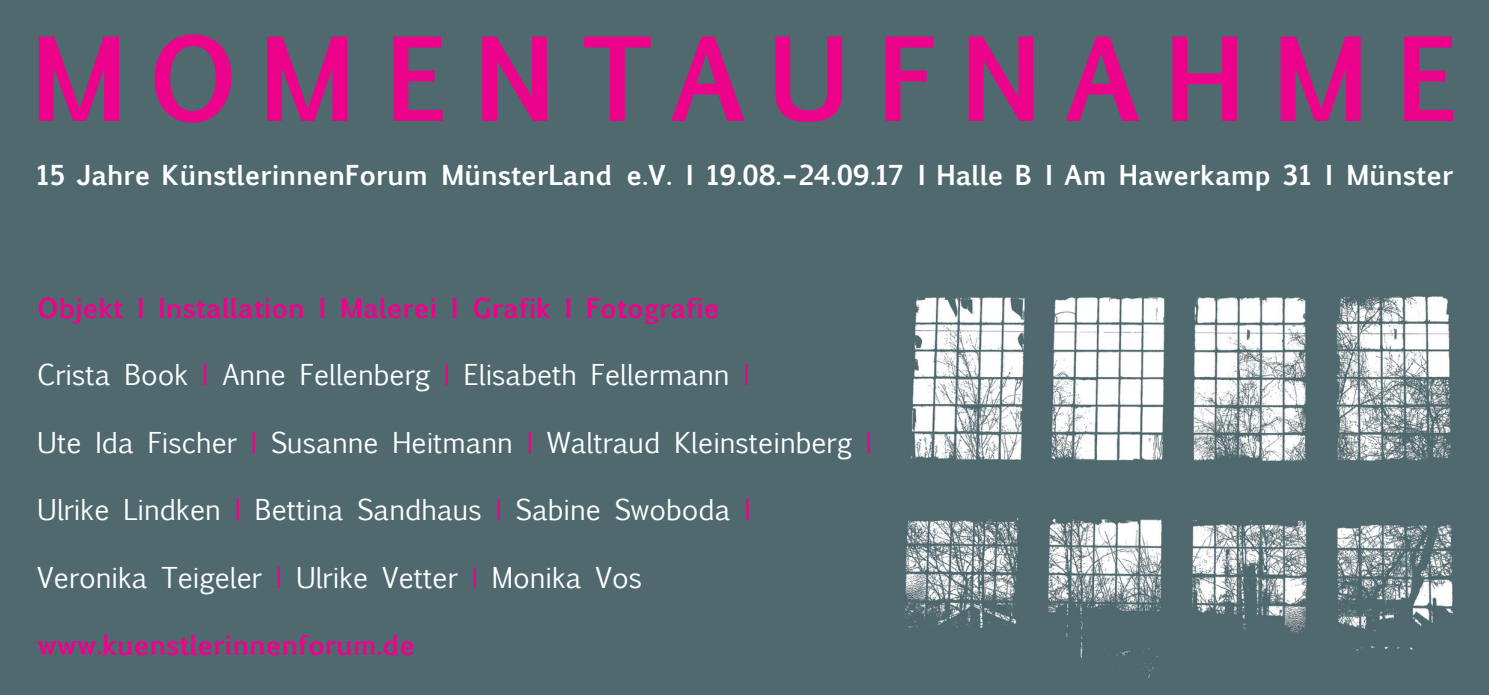
<style>
.page{position:relative;width:1489px;height:695px;background:#fff}
.page>*{position:absolute;margin:0;border:0;box-sizing:border-box;transform-origin:0 0}
.t1{font:700 110px "Euphemia UCAS";letter-spacing:.225em;color:#ed028c}
.t2{font:27.5px "Euphemia UCAS";color:#fff}
.t3{font:700 26.25px "Euphemia UCAS";color:#fff}
.t4{font:700 26.25px "Euphemia UCAS";color:#ed028c}
.s1{color:#ed028c}
</style>
<div class="page">
<img style="left:0;top:0;width:1488px;height:694px">
<h1 class="t1" style="left:31px;top:-4px;width:1428px">MOMENTAUFNAHME</h1>
<p class="t3" style="left:37px;top:155px;width:1417px">15 Jahre KünstlerinnenForum MünsterLand e.V. I 19.08.–24.09.17 I Halle B I Am Hawerkamp 31 I Münster</p>
<p class="t4" style="left:37px;top:288px;width:683px">Objekt I Installation I Malerei I Grafik I Fotografie</p>
<p class="t2" style="left:37px;top:355px;width:713px">Crista Book <span class="s1">I</span> Anne Fellenberg <span class="s1">I</span> Elisabeth Fellermann <span class="s1">I</span></p>
<p class="t2" style="left:37px;top:422px;width:836px">Ute Ida Fischer <span class="s1">I</span> Susanne Heitmann <span class="s1">I</span> Waltraud Kleinsteinberg <span class="s1">I</span></p>
<p class="t2" style="left:37px;top:490px;width:715px">Ulrike Lindken <span class="s1">I</span> Bettina Sandhaus <span class="s1">I</span> Sabine Swoboda <span class="s1">I</span></p>
<p class="t2" style="left:37px;top:557px;width:606px">Veronika Teigeler <span class="s1">I</span> Ulrike Vetter <span class="s1">I</span> Monika Vos</p>
<p class="t4" style="left:37px;top:625px;width:379px">www.kuenstlerinnenforum.de</p>
</div>
